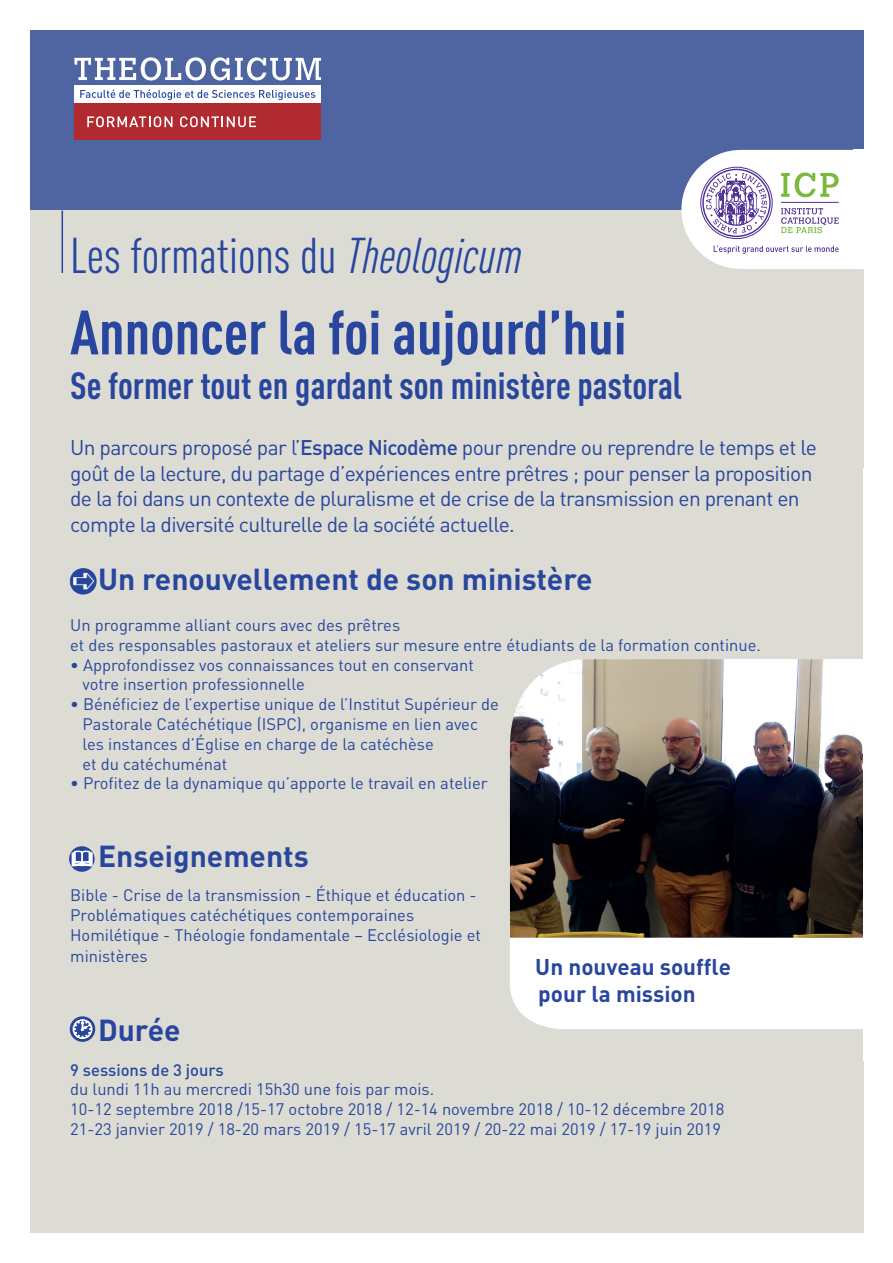
<style>
.page{position:relative;width:893px;height:1263px;background:#fff}
.page>*{position:absolute;margin:0;border:0;box-sizing:border-box;transform-origin:0 0}
.t1{font:700 condensed 61.5px "DINOT";color:#28469d}
.t2{font:condensed 49.5px "DINOT";color:#28469d}
.t3{font:700 condensed 37.5px "DINOT";color:#28469d}
.t4{font:700 30px "DINOT";color:#28469d}
.t5{font:700 22.5px/27px "DINOT";color:#28469d}
.t6{font:21px/25.5px "DINOT";letter-spacing:-.03em;color:#28469d}
.t7{font:16.5px/19.8px "DINOT";color:#28469d}
.t8{font:500 16.5px "DINOT";color:#28469d}
.s1{font-style:italic}
.s2{font-weight:500}
</style>
<div class="page">
<div style="left:30px;top:30px;width:833px;height:180px;background:#4f65a1"></div>
<div style="left:30px;top:210px;width:833px;height:1023px;background:#dcdcd4"></div>
<svg style="left:74px;top:57px;width:247px;height:23px"></svg>
<div style="left:74px;top:85px;width:247px;height:19px;background:#fff"></div>
<svg style="left:80px;top:89px;width:235px;height:11px"></svg>
<div style="left:74px;top:104px;width:247px;height:36px;background:#b02a2f"></div>
<svg style="left:87px;top:116px;width:85px;height:11px"></svg>
<svg style="left:180px;top:116px;width:76px;height:11px"></svg>
<svg style="left:681px;top:150px;width:182px;height:119px;background:#e1e0e9"></svg>
<hr style="left:62px;top:210px;width:1px;height:63px;background:#28469d">
<div style="left:510px;top:938px;width:353px;height:91px;background:#fff"></div>
<img style="left:510px;top:659px;width:353px;height:279px">
<svg style="left:69px;top:846px;width:26px;height:26px"></svg>
<svg style="left:72px;top:851px;width:21px;height:15px"></svg>
<svg style="left:70px;top:1016px;width:25px;height:26px"></svg>
<svg style="left:73px;top:1019px;width:19px;height:20px"></svg>
<img style="left:70px;top:568px;width:27px;height:27px">
<h2 class="t2" style="left:70px;top:227px;width:453px">Les formations du <span class="s1">Theologicum</span></h2>
<h1 class="t1" style="left:70px;top:295px;width:558px">Annoncer la foi aujourd’hui</h1>
<h3 class="t3" style="left:70px;top:363px;width:613px">Se former tout en gardant son ministère pastoral</h3>
<p class="t6" style="left:70px;top:435px;width:748px">Un parcours proposé par l’<span class="s2">Espace Nicodème</span> pour prendre ou reprendre le temps et le goût de la lecture, du partage d’expériences entre prêtres ; pour penser la proposition de la foi dans un contexte de pluralisme et de crise de la transmission en prenant en compte la diversité culturelle de la société actuelle.</p>
<h3 class="t4" style="left:98px;top:559px;width:496px">Un renouvellement de son ministère</h3>
<p class="t7" style="left:70px;top:615px;width:692px">Un programme alliant cours avec des prêtres<br>et des responsables pastoraux et ateliers sur mesure entre étudiants de la formation continue.</p>
<p class="t7" style="left:82px;top:654px;width:393px;text-indent:-12px">• Approfondissez vos connaissances tout en conservant votre insertion professionnelle</p>
<p class="t7" style="left:82px;top:694px;width:418px;text-indent:-12px">• Bénéficiez de l’expertise unique de l’Institut Supérieur de Pastorale Catéchétique (ISPC), organisme en lien avec les instances d’Église en charge de la catéchèse<br>et du catéchuménat</p>
<p class="t7" style="left:70px;top:773px;width:419px">• Profitez de la dynamique qu’apporte le travail en atelier</p>
<h3 class="t4" style="left:98px;top:836px;width:212px">Enseignements</h3>
<p class="t7" style="left:70px;top:885px;width:412px">Bible - Crise de la transmission - Éthique et éducation -<br>Problématiques catéchétiques contemporaines<br>Homilétique - Théologie fondamentale – Ecclésiologie et</p>
<p class="t7" style="left:70px;top:946px;width:79px">ministères</p>
<h3 class="t5" style="left:535px;top:953px;width:197px">Un nouveau souffle pour la mission</h3>
<h3 class="t4" style="left:98px;top:1011px;width:84px">Durée</h3>
<p class="t8" style="left:70px;top:1059px;width:155px">9 sessions de 3 jours</p>
<p class="t7" style="left:70px;top:1079px;width:656px">du lundi 11h au mercredi 15h30 une fois par mois.<br>10-12 septembre 2018 /15-17 octobre 2018 / 12-14 novembre 2018 / 10-12 décembre 2018<br>21-23 janvier 2019 / 18-20 mars 2019 / 15-17 avril 2019 / 20-22 mai 2019 / 17-19 juin 2019</p>
</div>
